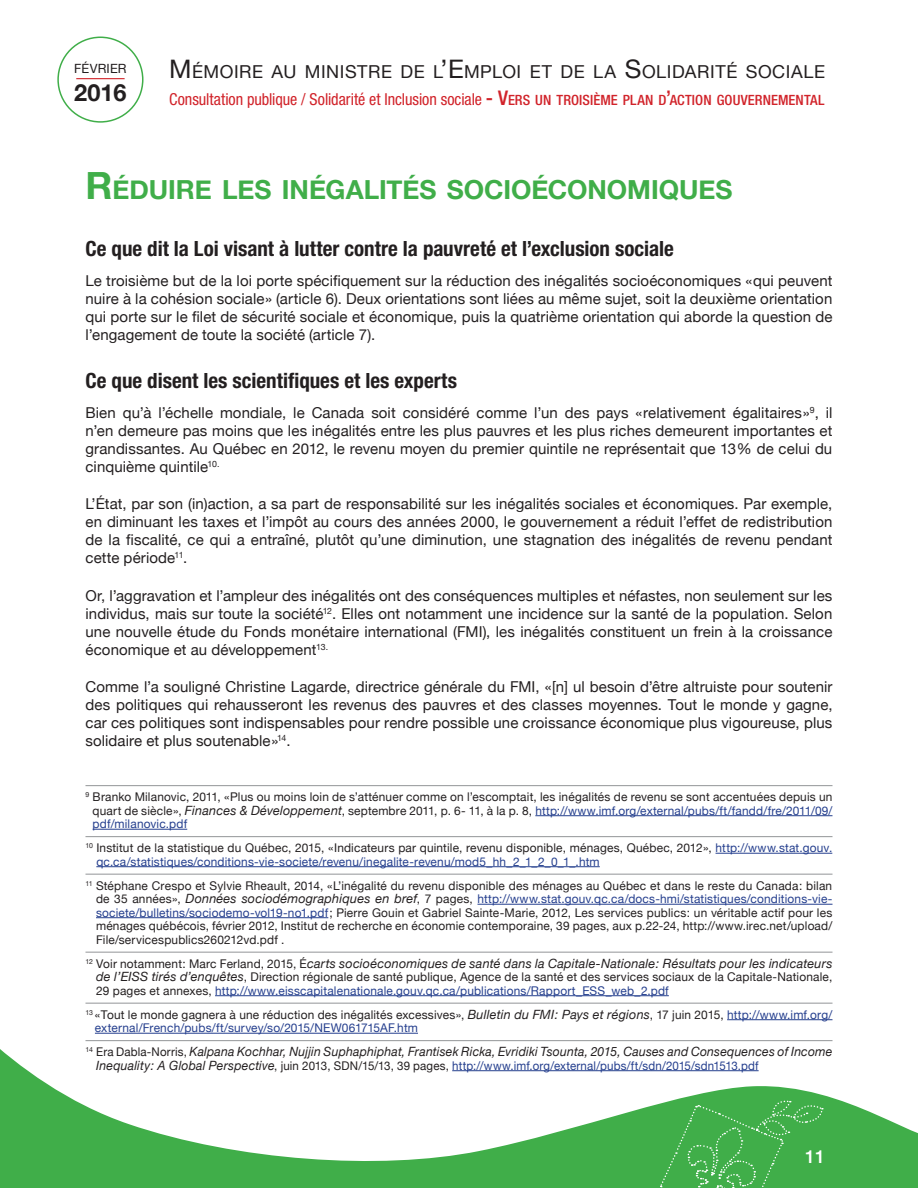
<style>
.page{position:relative;width:918px;height:1188px;background:#fff}
.page>*{position:absolute;margin:0;border:0;box-sizing:border-box;transform-origin:0 0}
.t1{font:700 26.25px "Helvetica Neue";letter-spacing:-.005em;color:#40ae49}
.t2{font:700 23.55px "Helvetica Neue";color:#231f20}
.t3{font:700 condensed 21px "Helvetica Neue";color:#231f20}
.t4{font:500 18px "Helvetica Neue";color:#fff}
.t5{font:17.85px "Helvetica Neue";letter-spacing:.03em;color:#231f20}
.t6{font:condensed 16.5px "Helvetica Neue";letter-spacing:-.005em;color:#d1232a}
.t7{font:15px/18px "Helvetica Neue";letter-spacing:.005em;color:#231f20;text-align:justify}
.t8{font:italic 12.75px "Helvetica Neue";letter-spacing:.015em;color:#231f20;scale:.96 1}
.t9{font:italic 12.75px "Helvetica Neue";letter-spacing:.015em;color:#231f20}
.t10{font:12.75px "Helvetica Neue";letter-spacing:.01em;color:#231f20}
.t11{font:12px/13.5px "Helvetica Neue";letter-spacing:.015em;color:#231f20;text-align:justify}
.t12{font:12px/13.5px "Helvetica Neue";letter-spacing:.015em;color:#253f8e}
.t13{font:12px "Helvetica Neue";letter-spacing:.015em;color:#253f8e;scale:.96 1}
.s1{font-size:25.5px}
.s2{font-weight:500;font-size:20.25px}
.s3{font-weight:500;font-size:14.1px}
.s4{font-size:37.5px}
.s5{font-style:italic;font-size:12.75px}
.s6{color:#253f8e}
.s7{color:#231f20}
.s8{font-style:normal;font-size:12px}
.s9{font-style:italic;font-size:12.75px;color:#231f20}
</style>
<div class="page">
<svg style="left:0;top:996px;width:918px;height:192px"></svg>
<div style="left:57px;top:37px;width:87px;height:86px;border:2px solid #40ae49;border-radius:50%"></div>
<hr style="left:76px;top:78px;width:49px;height:1px;background:#d1232a">
<svg style="left:659px;top:1100px;width:164px;height:88px"></svg>
<hr style="left:86px;top:785px;width:746px;height:1px;background:#939598">
<hr style="left:535px;top:815px;width:297px;height:1px;background:#253f8e">
<hr style="left:93px;top:829px;width:94px;height:1px;background:#253f8e">
<hr style="left:86px;top:836px;width:746px;height:1px;background:#939598">
<hr style="left:716px;top:853px;width:116px;height:1px;background:#253f8e">
<hr style="left:96px;top:866px;width:504px;height:1px;background:#253f8e">
<hr style="left:86px;top:874px;width:746px;height:1px;background:#939598">
<hr style="left:477px;top:904px;width:356px;height:1px;background:#253f8e">
<hr style="left:96px;top:917px;width:232px;height:1px;background:#253f8e">
<hr style="left:86px;top:952px;width:746px;height:1px;background:#939598">
<hr style="left:215px;top:995px;width:454px;height:1px;background:#253f8e">
<hr style="left:86px;top:1003px;width:746px;height:1px;background:#939598">
<hr style="left:727px;top:1019px;width:105px;height:1px;background:#253f8e">
<hr style="left:95px;top:1033px;width:323px;height:1px;background:#253f8e">
<hr style="left:86px;top:1040px;width:746px;height:1px;background:#939598">
<hr style="left:452px;top:1070px;width:307px;height:1px;background:#253f8e">
<p class="t10" style="left:74px;top:59px;width:54px">février</p>
<h2 class="t2" style="left:74px;top:74px;width:54px">2016</h2>
<p class="t5" style="left:169px;top:59px;width:657px"><span class="s1">M</span>ÉMOIRE AU MINISTRE DE L<span class="s1">’E</span>MPLOI ET DE LA <span class="s1">S</span>OLIDARITÉ SOCIALE</p>
<p class="t6" style="left:169px;top:90px;width:657px">Consultation publique / Solidarité et Inclusion sociale <span class="s2">- V</span><span class="s3">ERS UN TROISIÈME PLAN D</span><span class="s2">’</span><span class="s3">ACTION GOUVERNEMENTAL</span></p>
<h1 class="t1" style="left:86px;top:169px;width:649px"><span class="s4">R</span>ÉDUIRE LES INÉGALITÉS SOCIOÉCONOMIQUES</h1>
<h3 class="t3" style="left:86px;top:235px;width:590px">Ce que dit la Loi visant à lutter contre la pauvreté et l’exclusion sociale</h3>
<p class="t7" style="left:86px;top:272px;width:749px">Le troisième but de la loi porte spécifiquement sur la réduction des inégalités socioéconomiques « qui peuvent nuire à la cohésion sociale » (article 6). Deux orientations sont liées au même sujet, soit la deuxième orientation qui porte sur le filet de sécurité sociale et économique, puis la quatrième orientation qui aborde la question de l’engagement de toute la société (article 7).</p>
<h3 class="t3" style="left:86px;top:367px;width:373px">Ce que disent les scientifiques et les experts</h3>
<p class="t7" style="left:85px;top:404px;width:748px">Bien qu’à l’échelle mondiale, le Canada soit considéré comme l’un des pays « relativement égalitaires »<sup>9</sup>, il n’en demeure pas moins que les inégalités entre les plus pauvres et les plus riches demeurent importantes et grandissantes. Au Québec en 2012, le revenu moyen du premier quintile ne représentait que 13 % de celui du cinquième quintile<sup>10.</sup></p>
<p class="t7" style="left:85px;top:496px;width:748px">L’État, par son (in)action, a sa part de responsabilité sur les inégalités sociales et économiques. Par exemple, en diminuant les taxes et l’impôt au cours des années 2000, le gouvernement a réduit l’effet de redistribution de la fiscalité, ce qui a entraîné, plutôt qu’une diminution, une stagnation des inégalités de revenu pendant cette période<sup>11</sup>.</p>
<p class="t7" style="left:85px;top:587px;width:748px">Or, l’aggravation et l’ampleur des inégalités ont des conséquences multiples et néfastes, non seulement sur les individus, mais sur toute la société<sup>12</sup>. Elles ont notamment une incidence sur la santé de la population. Selon une nouvelle étude du Fonds monétaire international (FMI), les inégalités constituent un frein à la croissance économique et au développement<sup>13.</sup></p>
<p class="t7" style="left:86px;top:679px;width:749px">Comme l’a souligné Christine Lagarde, directrice générale du FMI, « [n] ul besoin d’être altruiste pour soutenir des politiques qui rehausseront les revenus des pauvres et des classes moyennes. Tout le monde y gagne, car ces politiques sont indispensables pour rendre possible une croissance économique plus vigoureuse, plus solidaire et plus soutenable »<sup>14</sup>.</p>
<p class="t11" style="left:93px;top:791px;width:741px;text-indent:-7px"><sup>9</sup> Branko Milanovic, 2011, « Plus ou moins loin de s’atténuer comme on l’escomptait, les inégalités de revenu se sont accentuées depuis un quart de siècle », <span class="s5">Finances &amp; Développement</span>, septembre 2011, p. 6- 11, à la p. 8, <span class="s6">http://www.imf.org/external/pubs/ft/fandd/fre/2011/09/ pdf/milanovic.pdf</span></p>
<p class="t12" style="left:96px;top:842px;width:737px;text-indent:-11px"><sup>10</sup> <span class="s7">Institut de la statistique du Québec, 2015, « Indicateurs par quintile, revenu disponible, ménages, Québec, 2012 »,</span> http://www.stat.gouv. qc.ca/statistiques/conditions-vie-societe/revenu/inegalite-revenu/mod5_hh_2_1_2_0_1_.htm</p>
<p class="t11" style="left:96px;top:879px;width:738px;text-indent:-11px"><sup>11</sup> Stéphane Crespo et Sylvie Rheault, 2014, « L’inégalité du revenu disponible des ménages au Québec et dans le reste du Canada : bilan de 35 années », <span class="s5">Données sociodémographiques en bref</span>, 7 pages, <span class="s6">http://www.stat.gouv.qc.ca/docs-hmi/statistiques/conditions-vie&shy;societe/bulletins/sociodemo-vol19-no1.pdf</span> ; Pierre Gouin et Gabriel Sainte-Marie, 2012, Les services publics : un véritable actif pour les ménages québécois, février 2012, Institut de recherche en économie contemporaine, 39 pages, aux p.22-24, http://www.irec.net/upload/ File/servicespublics260212vd.pdf .</p>
<p class="t9" style="left:86px;top:954px;width:748px"><sup>12</sup> <span class="s8">Voir notamment : Marc Ferland, 2015, É</span>carts socioéconomiques de santé dans la Capitale-Nationale : Résultats pour les indicateurs</p>
<p class="t11" style="left:96px;top:971px;width:738px"><span class="s5">de l’EISS tirés d’enquêtes</span>, Direction régionale de santé publique, Agence de la santé et des services sociaux de la Capitale-Nationale,<br>29 pages et annexes, <span class="s6">http://www.eisscapitalenationale.gouv.qc.ca/publications/Rapport_ESS_web_2.pdf</span></p>
<p class="t12" style="left:95px;top:1008px;width:739px;text-indent:-9px"><sup>13</sup> <span class="s7">« Tout le monde gagnera à une réduction des inégalités excessives »,</span> <span class="s9">Bulletin du FMI : Pays et régions</span><span class="s7">, 17 juin 2015,</span> http://www.imf.org/ external/French/pubs/ft/survey/so/2015/NEW061715AF.htm</p>
<p class="t8" style="left:86px;top:1042px;width:780px"><sup>14</sup> <span class="s8">Era Dabla-Norris,</span> Kalpana Kochhar, Nujjin Suphaphiphat, Frantisek Ricka, Evridiki Tsounta, 2015, Causes and Consequences of Income</p>
<p class="t13" style="left:96px;top:1057px;width:691px"><span class="s9">Inequality : A Global Perspective</span><span class="s7">, juin 2013, SDN/15/13, 39 pages,</span> http://www.imf.org/external/pubs/ft/sdn/2015/sdn1513.pdf</p>
<p class="t4" style="left:805px;top:1142px;width:22px">11</p>
</div>
